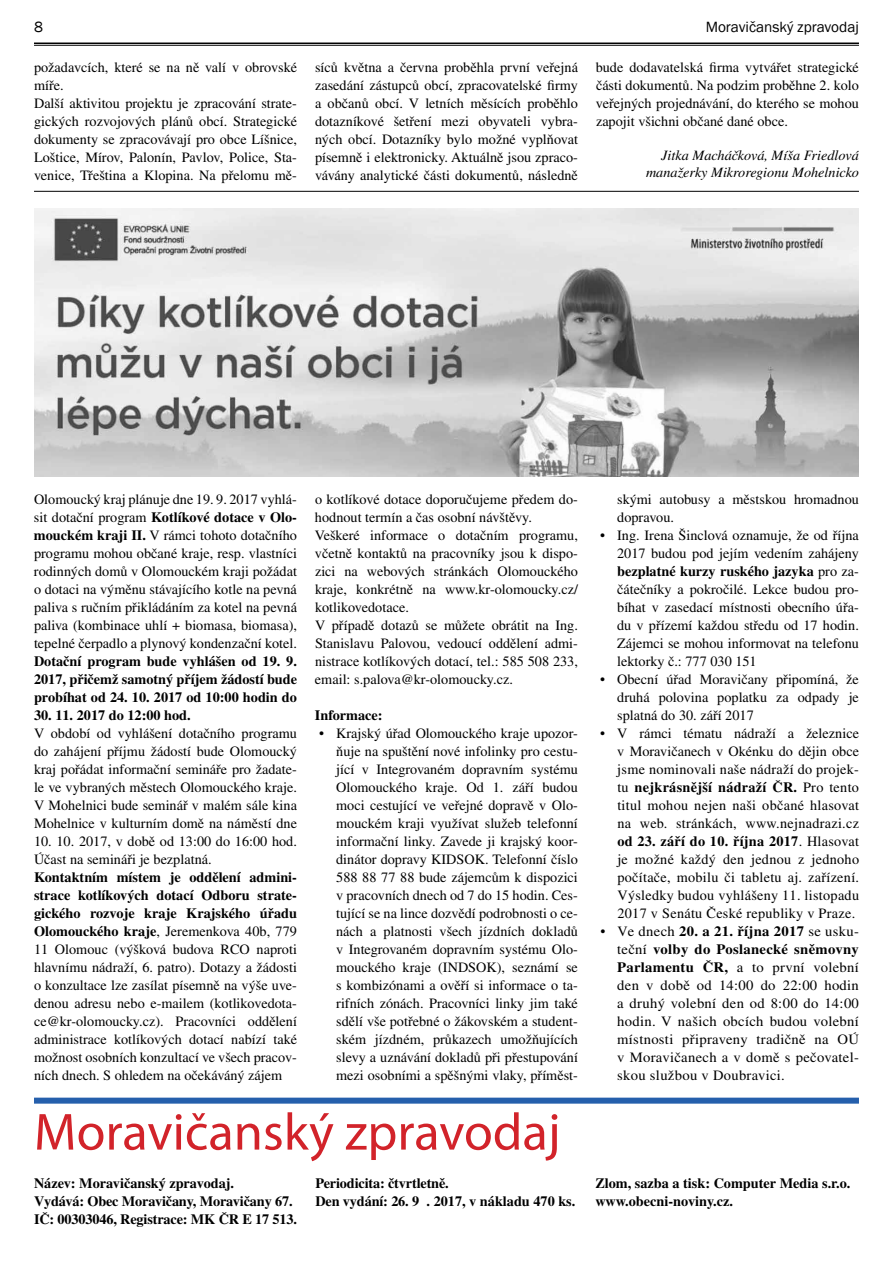
<style>
.page{position:relative;width:893px;height:1263px;background:#fff}
.page>*{position:absolute;margin:0;border:0;box-sizing:border-box;transform-origin:0 0}
.t1{font:52.5px "Myriad Pro";color:#d2232a}
.t2{font:15.3px "Franklin Gothic";color:#000}
.t3{font:14.25px/18px "Times CE";color:#000;text-align:justify}
.t4{font:700 14.25px/18px "Times CE";color:#000}
.t5{font:italic 14.25px/17.1px "Times CE";color:#000;text-align:right}
.s1{font-weight:700}
</style>
<div class="page">
<hr style="left:34px;top:43px;width:825px;height:1px;background:#000">
<hr style="left:34px;top:45px;width:825px;height:1px;background:#000">
<img style="left:34px;top:209px;width:825px;height:267px">
<hr style="left:34px;top:191px;width:825px;height:1px;background:#000">
<div style="left:34px;top:1098px;width:825px;height:6px;background:#255fac"></div>
<p class="t2" style="left:34px;top:18px;width:10px">8</p>
<p class="t2" style="left:706px;top:18px;width:155px">Moravičanský zpravodaj</p>
<p class="t3" style="left:34px;top:58px;width:265px;text-align:left">požadavcích, které se na ně valí v obrovské míře.<br>Další aktivitou projektu je zpracování strate&shy;gických rozvojových plánů obcí. Strategické dokumenty se zpracovávají pro obce Líšnice, Loštice, Mírov, Palonín, Pavlov, Police, Sta&shy;venice, Třeština a Klopina. Na přelomu mě-</p>
<p class="t3" style="left:315px;top:58px;width:264px">síců května a června proběhla první veřejná zasedání zástupců obcí, zpracovatelské firmy a občanů obcí. V letních měsících proběhlo dotazníkové šetření mezi obyvateli vybra&shy;ných obcí. Dotazníky bylo možné vyplňovat písemně i elektronicky. Aktuálně jsou zpraco&shy;vávány analytické části dokumentů, následně</p>
<p class="t3" style="left:596px;top:58px;width:264px">bude dodavatelská firma vytvářet strategické části dokumentů. Na podzim proběhne 2. kolo veřejných projednávání, do kterého se mohou zapojit všichni občané dané obce.</p>
<p class="t5" style="left:646px;top:147px;width:214px">Jitka Macháčková, Míša Friedlová manažerky Mikroregionu Mohelnicko</p>
<p class="t3" style="left:34px;top:490px;width:264px">Olomoucký kraj plánuje dne 19. 9. 2017 vyhlá&shy;sit dotační program <span class="s1">Kotlíkové dotace v Olo&shy;mouckém kraji II.</span> V rámci tohoto dotačního programu mohou občané kraje, resp. vlastníci rodinných domů v Olomouckém kraji požádat o dotaci na výměnu stávajícího kotle na pevná paliva s ručním přikládáním za kotel na pevná paliva (kombinace uhlí + biomasa, biomasa), tepelné čerpadlo a plynový kondenzační kotel.</p>
<p class="t4" style="left:34px;top:652px;width:264px;text-align:justify">Dotační program bude vyhlášen od 19. 9.<br>2017, přičemž samotný příjem žádostí bude probíhat od 24. 10. 2017 od 10:00 hodin do</p>
<p class="t4" style="left:34px;top:706px;width:158px">30. 11. 2017 do 12:00 hod.</p>
<p class="t3" style="left:34px;top:724px;width:264px">V období od vyhlášení dotačního programu do zahájení příjmu žádostí bude Olomoucký kraj pořádat informační semináře pro žadate&shy;le ve vybraných městech Olomouckého kraje.<br>V Mohelnici bude seminář v malém sále kina Mohelnice v kulturním domě na náměstí dne</p>
<p class="t3" style="left:34px;top:832px;width:264px">10. 10. 2017, v době od 13:00 do 16:00 hod.<br>Účast na semináři je bezplatná.</p>
<p class="t3" style="left:34px;top:868px;width:264px"><span class="s1">Kontaktním místem je oddělení admini&shy;strace kotlíkových dotací Odboru strate&shy;gického rozvoje kraje Krajského úřadu Olomouckého kraje</span>, Jeremenkova 40b, 779<br>11 Olomouc (výšková budova RCO naproti hlavnímu nádraží, 6. patro). Dotazy a žádosti o konzultace lze zasílat písemně na výše uve&shy;denou adresu nebo e-mailem (kotlikovedota&shy;ce@kr-olomoucky.cz). Pracovníci oddělení administrace kotlíkových dotací nabízí také možnost osobních konzultací ve všech pracov&shy;ních dnech. S ohledem na očekáváný zájem</p>
<p class="t3" style="left:315px;top:490px;width:264px;text-align:left">o kotlíkové dotace doporučujeme předem do&shy;hodnout termín a čas osobní návštěvy.<br>Veškeré informace o dotačním programu, včetně kontaktů na pracovníky jsou k dispo&shy;zici na webových stránkách Olomouckého kraje, konkrétně na www.kr-olomoucky.cz/ kotlikovedotace.<br>V případě dotazů se můžete obrátit na Ing.<br>Stanislavu Palovou, vedoucí oddělení admi&shy;nistrace kotlíkových dotací, tel.: 585 508 233, email: s.palova@kr-olomoucky.cz.</p>
<p class="t4" style="left:315px;top:706px;width:69px">Informace:</p>
<p class="t3" style="left:336px;top:724px;width:243px;text-indent:-17px">• Krajský úřad Olomouckého kraje upozor&shy;ňuje na spuštění nové infolinky pro cestu&shy;jící v Integrovaném dopravním systému Olomouckého kraje. Od 1. září budou moci cestující ve veřejné dopravě v Olo&shy;mouckém kraji využívat služeb telefonní informační linky. Zavede ji krajský koor&shy;dinátor dopravy KIDSOK. Telefonní číslo 588 88 77 88 bude zájemcům k dispozici v pracovních dnech od 7 do 15 hodin. Ces&shy;tující se na lince dozvědí podrobnosti o ce&shy;nách a platnosti všech jízdních dokladů v Integrovaném dopravním systému Olo&shy;mouckého kraje (INDSOK), seznámí se s kombizónami a ověří si informace o ta&shy;rifních zónách. Pracovníci linky jim také sdělí vše potřebné o žákovském a student&shy;ském jízdném, průkazech umožňujících slevy a uznávání dokladů při přestupování mezi osobními a spěšnými vlaky, příměst-</p>
<p class="t3" style="left:617px;top:490px;width:243px">skými autobusy a městskou hromadnou dopravou.</p>
<p class="t3" style="left:617px;top:526px;width:243px;text-indent:-17px">• Ing. Irena Šinclová oznamuje, že od října 2017 budou pod jejím vedením zahájeny <span class="s1">bezplatné kurzy ruského jazyka</span> pro za&shy;čátečníky a pokročilé. Lekce budou pro&shy;bíhat v zasedací místnosti obecního úřa&shy;du v přízemí každou středu od 17 hodin.<br>Zájemci se mohou informovat na telefonu lektorky č.: 777 030 151</p>
<p class="t3" style="left:617px;top:670px;width:243px;text-indent:-17px">• Obecní úřad Moravičany připomíná, že druhá polovina poplatku za odpady je splatná do 30. září 2017</p>
<p class="t3" style="left:617px;top:724px;width:243px;text-indent:-17px">• V rámci tématu nádraží a železnice v Moravičanech v Okénku do dějin obce jsme nominovali naše nádraží do projek&shy;tu <span class="s1">nejkrásnější nádraží ČR.</span> Pro tento titul mohou nejen naši občané hlasovat na web. stránkách, www.nejnadrazi.cz <span class="s1">od 23. září do 10. října 2017</span>. Hlasovat je možné každý den jednou z jednoho počítače, mobilu či tabletu aj. zařízení.<br>Výsledky budou vyhlášeny 11. listopadu 2017 v Senátu České republiky v Praze.</p>
<p class="t3" style="left:617px;top:922px;width:243px;text-indent:-17px">• Ve dnech <span class="s1">20. a 21. října 2017</span> se usku&shy;teční <span class="s1">volby do Poslanecké sněmovny Parlamentu ČR,</span> a to první volební den v době od 14:00 do 22:00 hodin a druhý volební den od 8:00 do 14:00 hodin. V našich obcích budou volební místnosti připraveny tradičně na OÚ v Moravičanech a v domě s pečovatel&shy;skou službou v Doubravici.</p>
<h1 class="t1" style="left:34px;top:1099px;width:528px">Moravičanský zpravodaj</h1>
<p class="t4" style="left:34px;top:1174px;width:265px">Název: Moravičanský zpravodaj.<br>Vydává: Obec Moravičany, Moravičany 67.<br>IČ: 00303046, Registrace: MK ČR E 17 513.</p>
<p class="t4" style="left:315px;top:1174px;width:261px">Periodicita: čtvrtletně.<br>Den vydání: 26. 9 . 2017, v nákladu 470 ks.</p>
<p class="t4" style="left:595px;top:1174px;width:257px">Zlom, sazba a tisk: Computer Media s.r.o. www.obecni-noviny.cz.</p>
</div>
